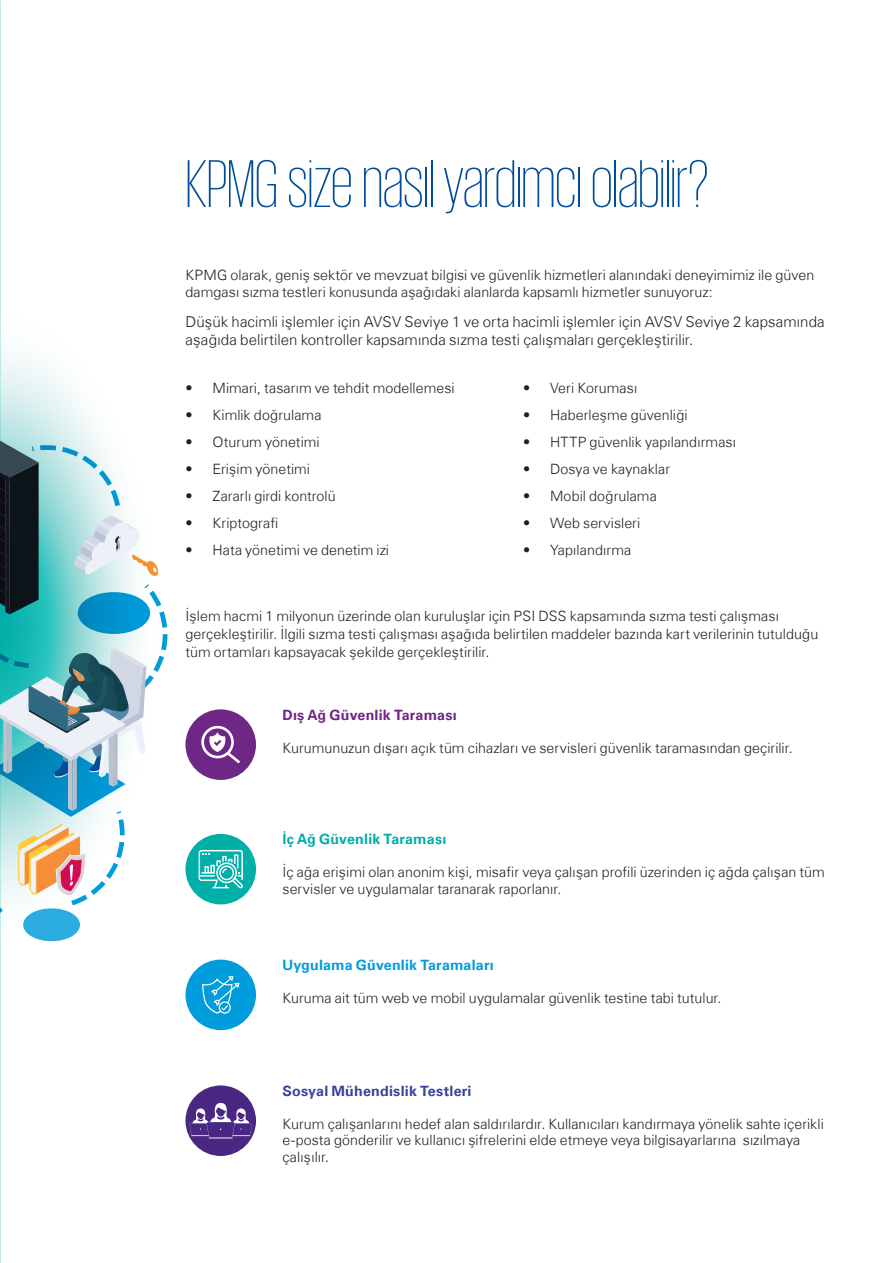
<style>
.page{position:relative;width:893px;height:1263px;background:#fff}
.page>*{position:absolute;margin:0;border:0;box-sizing:border-box;transform-origin:0 0}
.t1{font:200 69px "KPMG";letter-spacing:-.01em;color:#014d97}
.Bodycopy_9_5pt{font:300 15px/18px "Universfor KPMG";letter-spacing:.005em;color:#231f20}
.Heading_1{font:300 14.25px/16.5px "Universfor KPMG";color:#231f20}
.Bodycopy_9_5pt-2{font:300 14.25px/18px "Universfor KPMG";letter-spacing:.005em;color:#231f20}
.Heading_1-2{font:700 14.25px "Universfor KPMG";letter-spacing:.01em;color:#009cdc}
.Heading_1-3{font:700 14.25px "Universfor KPMG";letter-spacing:.015em;color:#36449c}
.Heading_1-4{font:700 14.25px "Universfor KPMG";letter-spacing:.015em;color:#6f2786}
.Heading_1-5{font:700 14.25px "Universfor KPMG";letter-spacing:.015em;color:#00afa8}
</style>
<div class="page">
<div style="left:185px;top:709px;width:71px;height:71px;background:#6f2786;border-radius:50%"></div>
<svg style="left:201px;top:726px;width:39px;height:37px"></svg>
<div style="left:185px;top:834px;width:71px;height:70px;background:#00afa8;border-radius:50%"></div>
<svg style="left:199px;top:850px;width:44px;height:39px"></svg>
<div style="left:185px;top:959px;width:71px;height:71px;background:#009cdc;border-radius:50%"></div>
<svg style="left:202px;top:976px;width:37px;height:38px"></svg>
<div style="left:185px;top:1085px;width:71px;height:71px;background:#4a2783;border-radius:50%"></div>
<svg style="left:190px;top:1102px;width:62px;height:36px"></svg>
<svg style="left:0;top:313px;width:100px;height:128px"></svg>
<svg style="left:0;top:441px;width:167px;height:500px"></svg>
<p class="t1" style="left:185px;top:151px;width:525px">KPMG size nasıl yardımcı olabilir?</p>
<p class="Heading_1" style="left:185px;top:267px;width:630px">KPMG olarak, geniş sektör ve mevzuat bilgisi ve güvenlik hizmetleri alanındaki deneyimimiz ile güven damgası sızma testleri konusunda aşağıdaki alanlarda kapsamlı hizmetler sunuyoruz:</p>
<p class="Bodycopy_9_5pt" style="left:185px;top:312px;width:641px">Düşük hacimli işlemler için AVSV Seviye 1 ve orta hacimli işlemler için AVSV Seviye 2 kapsamında aşağıda belirtilen kontroller kapsamında sızma testi çalışmaları gerçekleştirilir.</p>
<p class="Bodycopy_9_5pt-2" style="left:185px;top:378px;width:271px">• Mimari, tasarım ve tehdit modellemesi</p>
<p class="Bodycopy_9_5pt-2" style="left:185px;top:405px;width:138px">• Kimlik doğrulama</p>
<p class="Bodycopy_9_5pt-2" style="left:185px;top:432px;width:136px">• Oturum yönetimi</p>
<p class="Bodycopy_9_5pt-2" style="left:185px;top:459px;width:126px">• Erişim yönetimi</p>
<p class="Bodycopy_9_5pt-2" style="left:185px;top:486px;width:152px">• Zararlı girdi kontrolü</p>
<p class="Bodycopy_9_5pt-2" style="left:185px;top:513px;width:94px">• Kriptografi</p>
<p class="Bodycopy_9_5pt-2" style="left:185px;top:540px;width:205px">• Hata yönetimi ve denetim izi</p>
<p class="Bodycopy_9_5pt-2" style="left:523px;top:378px;width:116px">• Veri Koruması</p>
<p class="Bodycopy_9_5pt-2" style="left:523px;top:405px;width:166px">• Haberleşme güvenliği</p>
<p class="Bodycopy_9_5pt-2" style="left:523px;top:432px;width:214px">• HTTP güvenlik yapılandırması</p>
<p class="Bodycopy_9_5pt-2" style="left:523px;top:459px;width:149px">• Dosya ve kaynaklar</p>
<p class="Bodycopy_9_5pt-2" style="left:523px;top:486px;width:135px">• Mobil doğrulama</p>
<p class="Bodycopy_9_5pt-2" style="left:523px;top:513px;width:119px">• Web servisleri</p>
<p class="Bodycopy_9_5pt-2" style="left:523px;top:540px;width:110px">• Yapılandırma</p>
<p class="Bodycopy_9_5pt-2" style="left:185px;top:606px;width:634px">İşlem hacmi 1 milyonun üzerinde olan kuruluşlar için PSI DSS kapsamında sızma testi çalışması gerçekleştirilir. İlgili sızma testi çalışması aşağıda belirtilen maddeler bazında kart verilerinin tutulduğu tüm ortamları kapsayacak şekilde gerçekleştirilir.</p>
<p class="Heading_1-4" style="left:283px;top:706px;width:176px">Dış Ağ Güvenlik Taraması</p>
<p class="Heading_1" style="left:283px;top:739px;width:512px">Kurumunuzun dışarı açık tüm cihazları ve servisleri güvenlik taramasından geçirilir.</p>
<p class="Heading_1-5" style="left:283px;top:831px;width:165px">İç Ağ Güvenlik Taraması</p>
<p class="Heading_1" style="left:283px;top:864px;width:544px">İç ağa erişimi olan anonim kişi, misafir veya çalışan profili üzerinden iç ağda çalışan tüm servisler ve uygulamalar taranarak raporlanır.</p>
<p class="Heading_1-2" style="left:283px;top:956px;width:213px">Uygulama Güvenlik Taramaları</p>
<p class="Heading_1" style="left:283px;top:989px;width:440px">Kuruma ait tüm web ve mobil uygulamalar güvenlik testine tabi tutulur.</p>
<p class="Heading_1-3" style="left:283px;top:1082px;width:191px">Sosyal Mühendislik Testleri</p>
<p class="Heading_1" style="left:283px;top:1115px;width:543px">Kurum çalışanlarını hedef alan saldırılardır. Kullanıcıları kandırmaya yönelik sahte içerikli e-posta gönderilir ve kullanıcı şifrelerini elde etmeye veya bilgisayarlarına sızılmaya çalışılır.</p>
</div>
